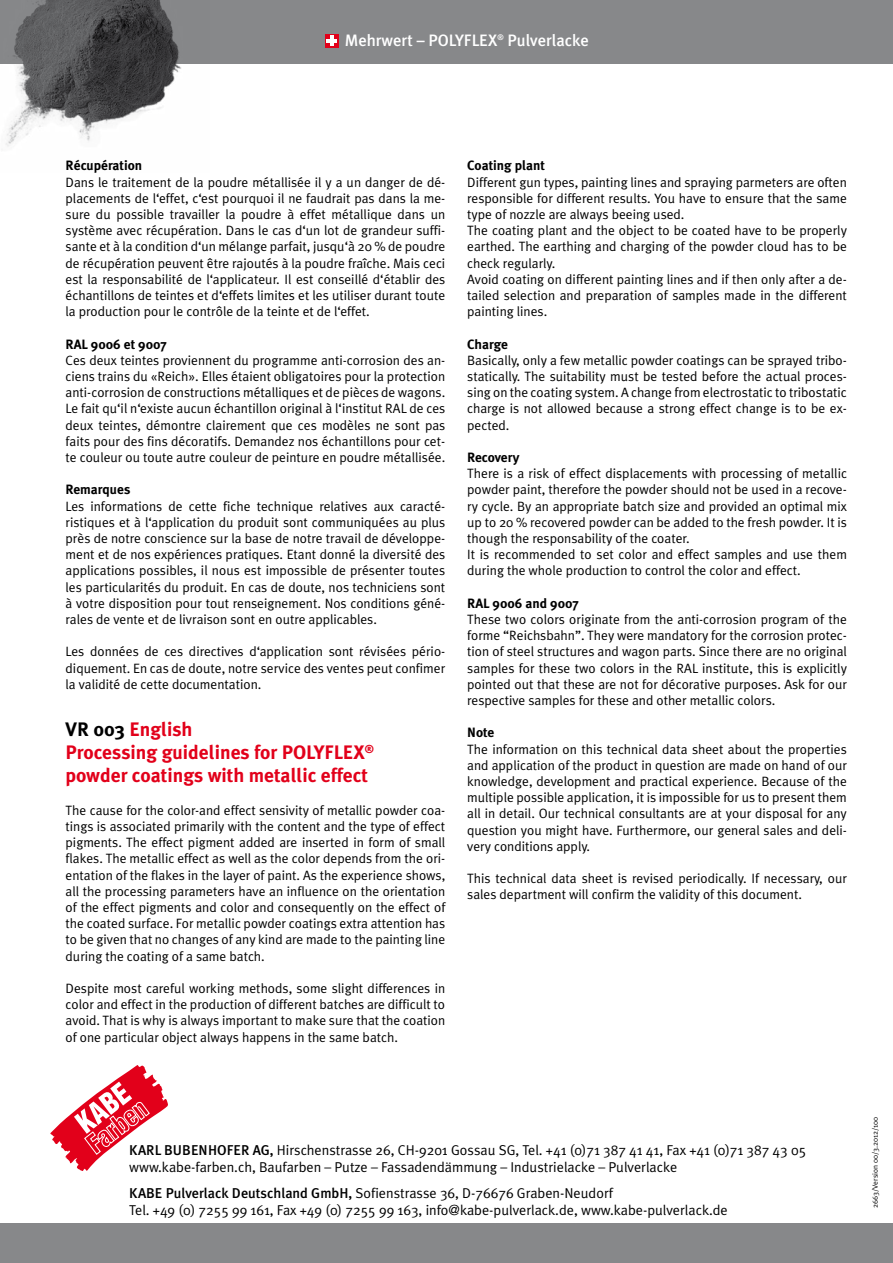
<style>
.page{position:relative;width:893px;height:1263px;background:#fff}
.page>*{position:absolute;margin:0;border:0;box-sizing:border-box;transform-origin:0 0}
.t1{font:700 19.5px "Meta Plus";color:#e2001a}
.t2{font:500 16.5px "Meta Plus";color:#fff}
.t3{font:14.25px/17.1px "Meta Plus Normal";color:#000}
.t4{font:13.5px/16.2px "Meta Plus Normal";color:#000;text-align:justify}
.t5{font:700 13.5px "Meta Plus";color:#000}
.t6{font:7.5px "Meta Plus Normal";color:#000}
.s1{color:#000}
.s2{font-family:"Meta Plus";font-weight:500}
</style>
<div class="page">
<div style="left:0;top:1223px;width:893px;height:40px;background:#87888a"></div>
<div style="left:0;top:0;width:893px;height:63px;background:#87888a"></div>
<img style="left:0;top:0;width:209px;height:147px">
<svg style="left:325px;top:34px;width:14px;height:14px"></svg>
<svg style="left:327px;top:36px;width:10px;height:10px"></svg>
<svg style="left:50px;top:1065px;width:118px;height:106px"></svg>
<p class="t2" style="left:345px;top:31px;width:246px">Mehrwert – POLYFLEX<sup>®</sup> Pulverlacke</p>
<p class="t2" style="left:345px;top:31px;width:277px">Pulverlack – Kompetenz nd Innovation</p>
<p class="t5" style="left:66px;top:158px;width:78px">Récupération</p>
<p class="t4" style="left:66px;top:174px;width:381px">Dans le traitement de la poudre métallisée il y a un danger de dé&shy;placements de l‘effet, c‘est pourquoi il ne faudrait pas dans la me&shy;sure du possible travailler la poudre à effet métallique dans un système avec récupération. Dans le cas d‘un lot de grandeur suffi&shy;sante et à la condition d‘un mélange parfait, jusqu‘à 20 % de poudre de récupération peuvent être rajoutés à la poudre fraîche. Mais ceci est la responsabilité de l‘applicateur. Il est conseillé d‘établir des échantillons de teintes et d‘effets limites et les utiliser durant toute la production pour le contrôle de la teinte et de l‘effet.</p>
<p class="t5" style="left:66px;top:336px;width:103px">RAL 9006 et 9007</p>
<p class="t4" style="left:66px;top:352px;width:381px">Ces deux teintes proviennent du programme anti-corrosion des an&shy;ciens trains du «Reich». Elles étaient obligatoires pour la protection anti-corrosion de constructions métalliques et de pièces de wagons.<br>Le fait qu‘il n‘existe aucun échantillon original à l‘institut RAL de ces deux teintes, démontre clairement que ces modèles ne sont pas faits pour des fins décoratifs. Demandez nos échantillons pour cet&shy;te couleur ou toute autre couleur de peinture en poudre métallisée.</p>
<p class="t5" style="left:66px;top:482px;width:66px">Remarques</p>
<p class="t4" style="left:66px;top:498px;width:381px">Les informations de cette fiche technique relatives aux caracté&shy;ristiques et à l‘application du produit sont communiquées au plus près de notre conscience sur la base de notre travail de développe&shy;ment et de nos expériences pratiques. Etant donné la diversité des applications possibles, il nous est impossible de présenter toutes les particularités du produit. En cas de doute, nos techniciens sont à votre disposition pour tout renseignement. Nos conditions géné&shy;rales de vente et de livraison sont en outre applicables.</p>
<p class="t4" style="left:66px;top:643px;width:381px">Les données de ces directives d‘application sont révisées pério&shy;diquement. En cas de doute, notre service des ventes peut confimer la validité de cette documentation.</p>
<p class="t1" style="left:66px;top:717px;width:128px"><span class="s1">VR 003</span> English</p>
<p class="t1" style="left:66px;top:741px;width:310px">Processing guidelines for POLYFLEX<sup>®</sup></p>
<p class="t1" style="left:66px;top:764px;width:304px">powder coatings with metallic effect</p>
<p class="t4" style="left:66px;top:802px;width:381px">The cause for the color-and effect sensivity of metallic powder coa&shy;tings is associated primarily with the content and the type of effect pigments. The effect pigment added are inserted in form of small flakes. The metallic effect as well as the color depends from the ori&shy;entation of the flakes in the layer of paint. As the experience shows, all the processing parameters have an influence on the orientation of the effect pigments and color and consequently on the effect of the coated surface. For metallic powder coatings extra attention has to be given that no changes of any kind are made to the painting line during the coating of a same batch.</p>
<p class="t4" style="left:66px;top:980px;width:381px">Despite most careful working methods, some slight differences in color and effect in the production of different batches are difficult to avoid. That is why is always important to make sure that the coation of one particular object always happens in the same batch.</p>
<p class="t5" style="left:467px;top:158px;width:79px">Coating plant</p>
<p class="t4" style="left:467px;top:174px;width:381px">Different gun types, painting lines and spraying parmeters are often responsible for different results. You have to ensure that the same type of nozzle are always beeing used.</p>
<p class="t4" style="left:467px;top:222px;width:381px">The coating plant and the object to be coated have to be properly earthed. The earthing and charging of the powder cloud has to be check regularly.</p>
<p class="t4" style="left:467px;top:271px;width:381px">Avoid coating on different painting lines and if then only after a de&shy;tailed selection and preparation of samples made in the different painting lines.</p>
<p class="t5" style="left:467px;top:336px;width:42px">Charge</p>
<p class="t4" style="left:467px;top:352px;width:381px">Basically, only a few metallic powder coatings can be sprayed tribo&shy;statically. The suitability must be tested before the actual proces&shy;sing on the coating system. A change from electrostatic to tribostatic</p>
<p class="t4" style="left:467px;top:400px;width:381px">charge is not allowed because a strong effect change is to be ex&shy;pected.</p>
<p class="t5" style="left:467px;top:449px;width:54px">Recovery</p>
<p class="t4" style="left:467px;top:465px;width:381px">There is a risk of effect displacements with processing of metallic powder paint, therefore the powder should not be used in a recove&shy;ry cycle. By an appropriate batch size and provided an optimal mix up to 20 % recovered powder can be added to the fresh powder. It is though the responsability of the coater.</p>
<p class="t4" style="left:467px;top:546px;width:381px">It is recommended to set color and effect samples and use them during the whole production to control the color and effect.</p>
<p class="t5" style="left:467px;top:595px;width:113px">RAL 9006 and 9007</p>
<p class="t4" style="left:467px;top:611px;width:381px">These two colors originate from the anti-corrosion program of the forme “Reichsbahn”. They were mandatory for the corrosion protec&shy;tion of steel structures and wagon parts. Since there are no original samples for these two colors in the RAL institute, this is explicitly pointed out that these are not for décorative purposes. Ask for our respective samples for these and other metallic colors.</p>
<p class="t5" style="left:467px;top:725px;width:29px">Note</p>
<p class="t4" style="left:467px;top:741px;width:381px">The information on this technical data sheet about the properties and application of the product in question are made on hand of our knowledge, development and practical experience. Because of the multiple possible application, it is impossible for us to present them all in detail. Our technical consultants are at your disposal for any question you might have. Furthermore, our general sales and deli&shy;very conditions apply.</p>
<p class="t4" style="left:467px;top:870px;width:381px">This technical data sheet is revised periodically. If necessary, our sales department will confirm the validity of this document.</p>
<p class="t3" style="left:129px;top:1141px;width:679px"><span class="s2">KARL BUBENHOFER AG,</span> Hirschenstrasse 26, CH-9201 Gossau SG, Tel. +41 (0)71 387 41 41, Fax +41 (0)71 387 43 05</p>
<p class="t3" style="left:129px;top:1159px;width:550px">www.kabe-farben.ch, Baufarben – Putze – Fassadendämmung – Industrielacke – Pulverlacke</p>
<p class="t3" style="left:129px;top:1184px;width:600px"><span class="s2">KABE Pulverlack Deutschland GmbH,</span> Sofienstrasse 36, D-76676 Graben-Neudorf<br>Tel. +49 (0) 7255 99 161, Fax +49 (0) 7255 99 163, info@kabe-pulverlack.de, www.kabe-pulverlack.de</p>
<p class="t6" style="left:871px;top:1208px;width:93px;rotate:-90deg">2663/Version 00/3.2012/100</p>
</div>
